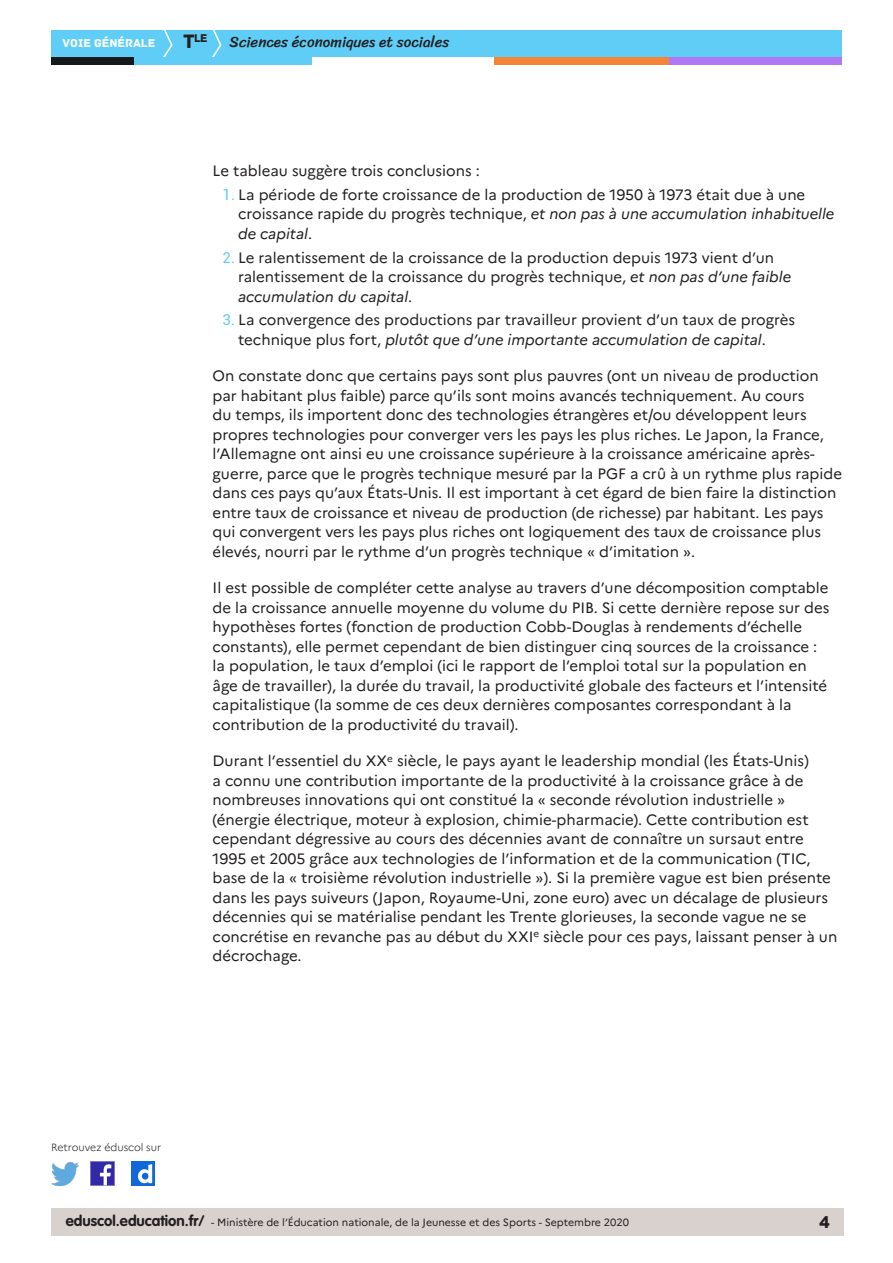
<style>
.page{position:relative;width:893px;height:1263px;background:#fff}
.page>*{position:absolute;margin:0;border:0;box-sizing:border-box;transform-origin:0 0}
.t1{font:18px "Archive";color:#231f20}
.Texte_courant{font:15px/19.5px "Marianne";color:#231f20}
.t2{font:15px "Sriracha";color:#231f20}
.t3{font:12px "Archive";color:#fff}
.t4{font:11.85px "Archive";color:#231f20}
.t5{font:10.5px "Marianne";color:#231f20}
.t6{font:300 10.5px "Marianne";color:#231f20}
.s1{font-size:20.4px}
.s2{font-family:"Roboto";color:#5fcdf5}
.s3{font-style:italic}
.s4{font-family:"VAG Rounded Std";font-weight:700;font-size:15px}
</style>
<div class="page">
<div style="left:51px;top:1209px;width:792px;height:27px;background:#d8d1ce"></div>
<div style="left:51px;top:30px;width:791px;height:27px;background:#5fcdf5"></div>
<svg style="left:163px;top:30px;width:10px;height:27px"></svg>
<svg style="left:212px;top:30px;width:10px;height:27px"></svg>
<div style="left:133px;top:57px;width:179px;height:8px;background:#5fcdf5"></div>
<div style="left:51px;top:57px;width:82px;height:8px;background:#141a1c"></div>
<div style="left:667px;top:57px;width:175px;height:8px;background:#b078f2"></div>
<div style="left:494px;top:57px;width:175px;height:8px;background:#f48437"></div>
<img style="left:91px;top:1162px;width:23px;height:23px">
<img style="left:51px;top:1163px;width:28px;height:22px">
<img style="left:132px;top:1162px;width:22px;height:23px">
<p class="t4" style="left:183px;top:31px;width:26px"><span class="s1">T</span>le</p>
<p class="t3" style="left:63px;top:36px;width:94px">VOIE GÉNÉRALE</p>
<p class="t2" style="left:230px;top:33px;width:221px">Sciences économiques et sociales</p>
<p class="Texte_courant" style="left:213px;top:161px;width:269px">Le tableau suggère trois conclusions :</p>
<p class="Texte_courant" style="left:238px;top:185px;width:598px;text-indent:-16px"><span class="s2">1.</span> La période de forte croissance de la production de 1950 à 1973 était due à une croissance rapide du progrès technique, <span class="s3">et non pas à une accumulation inhabituelle de capital</span>.</p>
<p class="Texte_courant" style="left:238px;top:247px;width:555px;text-indent:-16px"><span class="s2">2.</span> Le ralentissement de la croissance de la production depuis 1973 vient d’un ralentissement de la croissance du progrès technique, <span class="s3">et non pas d’une faible accumulation du capital</span>.</p>
<p class="Texte_courant" style="left:238px;top:310px;width:558px;text-indent:-16px"><span class="s2">3.</span> La convergence des productions par travailleur provient d’un taux de progrès technique plus fort, <span class="s3">plutôt que d’une importante accumulation de capital</span>.</p>
<p class="Texte_courant" style="left:213px;top:366px;width:631px">On constate donc que certains pays sont plus pauvres (ont un niveau de production par habitant plus faible) parce qu’ils sont moins avancés techniquement. Au cours<br>du temps, ils importent donc des technologies étrangères et/ou développent leurs propres technologies pour converger vers les pays les plus riches. Le Japon, la France, l’Allemagne ont ainsi eu une croissance supérieure à la croissance américaine après&shy;guerre, parce que le progrès technique mesuré par la PGF a crû à un rythme plus rapide dans ces pays qu’aux États-Unis. Il est important à cet égard de bien faire la distinction entre taux de croissance et niveau de production (de richesse) par habitant. Les pays qui convergent vers les pays plus riches ont logiquement des taux de croissance plus élevés, nourri par le rythme d’un progrès technique « d’imitation ».</p>
<p class="Texte_courant" style="left:213px;top:578px;width:618px">Il est possible de compléter cette analyse au travers d’une décomposition comptable de la croissance annuelle moyenne du volume du PIB. Si cette dernière repose sur des hypothèses fortes (fonction de production Cobb-Douglas à rendements d’échelle constants), elle permet cependant de bien distinguer cinq sources de la croissance : la population, le taux d’emploi (ici le rapport de l’emploi total sur la population en âge de travailler), la durée du travail, la productivité globale des facteurs et l’intensité capitalistique (la somme de ces deux dernières composantes correspondant à la contribution de la productivité du travail).</p>
<p class="Texte_courant" style="left:213px;top:751px;width:626px">Durant l’essentiel du XX<sup>e</sup> siècle, le pays ayant le leadership mondial (les États-Unis)<br>a connu une contribution importante de la productivité à la croissance grâce à de nombreuses innovations qui ont constitué la « seconde révolution industrielle » (énergie électrique, moteur à explosion, chimie-pharmacie). Cette contribution est cependant dégressive au cours des décennies avant de connaître un sursaut entre 1995 et 2005 grâce aux technologies de l’information et de la communication (TIC, base de la « troisième révolution industrielle »). Si la première vague est bien présente dans les pays suiveurs (Japon, Royaume-Uni, zone euro) avec un décalage de plusieurs décennies qui se matérialise pendant les Trente glorieuses, la seconde vague ne se concrétise en revanche pas au début du XXI<sup>e</sup> siècle pour ces pays, laissant penser à un décrochage.</p>
<p class="t6" style="left:51px;top:1141px;width:112px">Retrouvez éduscol sur</p>
<p class="t5" style="left:66px;top:1216px;width:565px"><span class="s4">eduscol.education.fr/</span> - Ministère de l’Éducation nationale, de la Jeunesse et des Sports - Septembre 2020</p>
<p class="t1" style="left:819px;top:1211px;width:13px">4</p>
</div>
